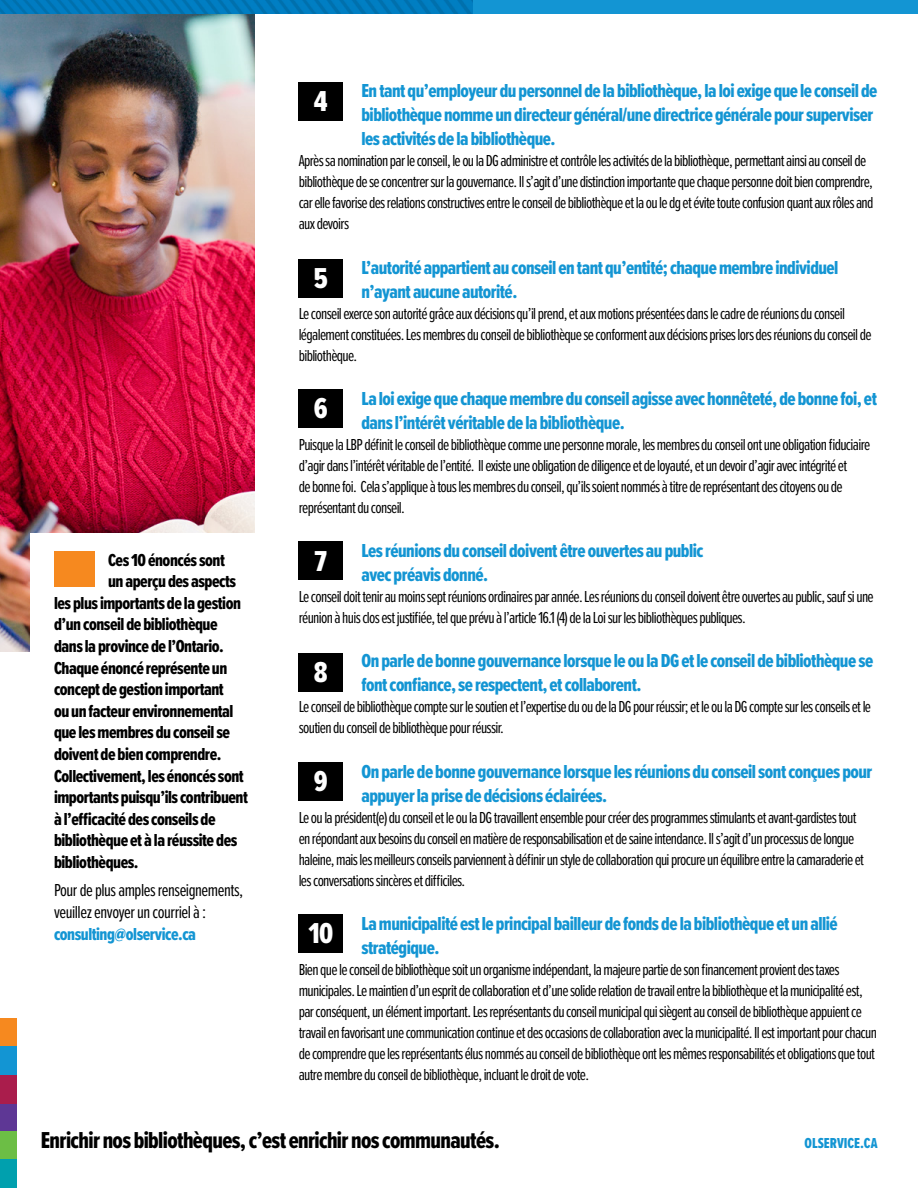
<style>
.page{position:relative;width:918px;height:1188px;background:#fff}
.page>*{position:absolute;margin:0;border:0;box-sizing:border-box;transform-origin:0 0}
.t1{font:29.85px "Proxima Nova Ex Cn Extrabld";color:#fff}
.t2{font:23.85px "Proxima Nova Ex Cn Extrabld";letter-spacing:-.025em;color:#000}
.t3{font:19.5px/24px "Proxima Nova Ex Cn Extrabld";letter-spacing:-.025em;color:#1395d3}
.t4{font:18px "Proxima Nova Ex Cn Extrabld";letter-spacing:-.025em;color:#000}
.t5{font:18px/21.6px "Proxima Nova Ex Cn";letter-spacing:-.025em;color:#000}
.t6{font:18px "Proxima Nova Ex Cn Extrabld";letter-spacing:-.025em;color:#1395d3}
.t7{font:16.5px/21px "Proxima Nova Ex Cn";letter-spacing:-.04em;color:#000}
.t8{font:15px "Proxima Nova Ex Cn Extrabld";color:#1395d3}
</style>
<div class="page">
<div style="left:0;top:1019px;width:17px;height:28px;background:#f6891f"></div>
<div style="left:0;top:1103px;width:17px;height:29px;background:#5e3795"></div>
<div style="left:0;top:1047px;width:17px;height:28px;background:#1395d3"></div>
<div style="left:0;top:1132px;width:17px;height:28px;background:#6cbe45"></div>
<div style="left:0;top:1075px;width:17px;height:28px;background:#aa1d4c"></div>
<div style="left:0;top:1160px;width:17px;height:28px;background:#00a0ae"></div>
<img style="left:0;top:14px;width:254px;height:637px">
<div style="left:0;top:0;width:918px;height:14px;background:#1395d3"></div>
<img style="left:0;top:0;width:473px;height:14px">
<div style="left:31px;top:533px;width:234px;height:125px;background:#fff"></div>
<div style="left:299px;top:82px;width:44px;height:39px;background:#000"></div>
<div style="left:299px;top:259px;width:44px;height:39px;background:#000"></div>
<div style="left:299px;top:389px;width:44px;height:39px;background:#000"></div>
<div style="left:299px;top:541px;width:44px;height:39px;background:#000"></div>
<div style="left:54px;top:551px;width:40px;height:36px;background:#f6891f"></div>
<div style="left:299px;top:653px;width:44px;height:38px;background:#000"></div>
<div style="left:299px;top:762px;width:44px;height:39px;background:#000"></div>
<div style="left:299px;top:914px;width:44px;height:39px;background:#000"></div>
<p class="t4" style="left:108px;top:547px;width:118px">Ces 10 énoncés sont</p>
<p class="t4" style="left:108px;top:568px;width:130px">un aperçu des aspects</p>
<p class="t4" style="left:54px;top:590px;width:189px">les plus importants de la gestion</p>
<p class="t4" style="left:54px;top:611px;width:165px">d’un conseil de bibliothèque</p>
<p class="t4" style="left:54px;top:633px;width:171px">dans la province de l’Ontario.</p>
<p class="t4" style="left:54px;top:655px;width:175px">Chaque énoncé représente un</p>
<p class="t4" style="left:54px;top:676px;width:171px">concept de gestion important</p>
<p class="t4" style="left:54px;top:698px;width:181px">ou un facteur environnemental</p>
<p class="t4" style="left:54px;top:719px;width:178px">que les membres du conseil se</p>
<p class="t4" style="left:54px;top:741px;width:169px">doivent de bien comprendre.</p>
<p class="t4" style="left:54px;top:763px;width:191px">Collectivement, les énoncés sont</p>
<p class="t4" style="left:54px;top:784px;width:196px">importants puisqu’ils contribuent</p>
<p class="t4" style="left:54px;top:806px;width:163px">à l’efficacité des conseils de</p>
<p class="t4" style="left:54px;top:827px;width:185px">bibliothèque et à la réussite des</p>
<p class="t4" style="left:54px;top:849px;width:86px">bibliothèques.</p>
<p class="t5" style="left:54px;top:879px;width:191px">Pour de plus amples renseignements, veuillez envoyer un courriel à :</p>
<p class="t6" style="left:54px;top:921px;width:144px">consulting@olservice.ca</p>
<p class="t3" style="left:361px;top:79px;width:517px">En tant qu’employeur du personnel de la bibliothèque, la loi exige que le conseil de bibliothèque nomme un directeur général/une directrice générale pour superviser les activités de la bibliothèque.</p>
<p class="t7" style="left:299px;top:150px;width:576px">Après sa nomination par le conseil, le ou la DG administre et contrôle les activités de la bibliothèque, permettant ainsi au conseil de bibliothèque de se concentrer sur la gouvernance. Il s’agit d’une distinction importante que chaque personne doit bien comprendre, car elle favorise des relations constructives entre le conseil de bibliothèque et la ou le dg et évite toute confusion quant aux rôles and aux devoirs</p>
<p class="t3" style="left:361px;top:255px;width:479px">L’autorité appartient au conseil en tant qu’entité; chaque membre individuel n’ayant aucune autorité.</p>
<p class="t7" style="left:299px;top:302px;width:574px">Le conseil exerce son autorité grâce aux décisions qu’il prend, et aux motions présentées dans le cadre de réunions du conseil légalement constituées. Les membres du conseil de bibliothèque se conforment aux décisions prises lors des réunions du conseil de bibliothèque.</p>
<p class="t3" style="left:361px;top:386px;width:517px">La loi exige que chaque membre du conseil agisse avec honnêteté, de bonne foi, et dans l’intérêt véritable de la bibliothèque.</p>
<p class="t7" style="left:299px;top:433px;width:573px">Puisque la LBP définit le conseil de bibliothèque comme une personne morale, les membres du conseil ont une obligation fiduciaire d’agir dans l’intérêt véritable de l’entité. Il existe une obligation de diligence et de loyauté, et un devoir d’agir avec intégrité et<br>de bonne foi. Cela s’applique à tous les membres du conseil, qu’ils soient nommés à titre de représentant des citoyens ou de représentant du conseil.</p>
<p class="t3" style="left:361px;top:538px;width:343px">Les réunions du conseil doivent être ouvertes au public avec préavis donné.</p>
<p class="t7" style="left:299px;top:586px;width:577px">Le conseil doit tenir au moins sept réunions ordinaires par année. Les réunions du conseil doivent être ouvertes au public, sauf si une réunion à huis clos est justifiée, tel que prévu à l’article 16.1 (4) de la Loi sur les bibliothèques publiques.</p>
<p class="t3" style="left:361px;top:649px;width:513px">On parle de bonne gouvernance lorsque le ou la DG et le conseil de bibliothèque se font confiance, se respectent, et collaborent.</p>
<p class="t7" style="left:299px;top:696px;width:574px">Le conseil de bibliothèque compte sur le soutien et l’expertise du ou de la DG pour réussir; et le ou la DG compte sur les conseils et le soutien du conseil de bibliothèque pour réussir.</p>
<p class="t3" style="left:361px;top:759px;width:512px">On parle de bonne gouvernance lorsque les réunions du conseil sont conçues pour appuyer la prise de décisions éclairées.</p>
<p class="t7" style="left:299px;top:806px;width:567px">Le ou la président(e) du conseil et le ou la DG travaillent ensemble pour créer des programmes stimulants et avant-gardistes tout en répondant aux besoins du conseil en matière de responsabilisation et de saine intendance. Il s’agit d’un processus de longue haleine, mais les meilleurs conseils parviennent à définir un style de collaboration qui procure un équilibre entre la camaraderie et les conversations sincères et difficiles.</p>
<p class="t3" style="left:361px;top:911px;width:478px">La municipalité est le principal bailleur de fonds de la bibliothèque et un allié stratégique.</p>
<p class="t7" style="left:299px;top:958px;width:580px">Bien que le conseil de bibliothèque soit un organisme indépendant, la majeure partie de son financement provient des taxes municipales. Le maintien d’un esprit de collaboration et d’une solide relation de travail entre la bibliothèque et la municipalité est, par conséquent, un élément important. Les représentants du conseil municipal qui siègent au conseil de bibliothèque appuient ce travail en favorisant une communication continue et des occasions de collaboration avec la municipalité. Il est important pour chacun de comprendre que les représentants élus nommés au conseil de bibliothèque ont les mêmes responsabilités et obligations que tout autre membre du conseil de bibliothèque, incluant le droit de vote.</p>
<h1 class="t1" style="left:314px;top:80px;width:15px">4</h1>
<h1 class="t1" style="left:314px;top:257px;width:16px">5</h1>
<h1 class="t1" style="left:314px;top:387px;width:15px">6</h1>
<h1 class="t1" style="left:315px;top:539px;width:14px">7</h1>
<h1 class="t1" style="left:314px;top:650px;width:15px">8</h1>
<h1 class="t1" style="left:314px;top:760px;width:15px">9</h1>
<h1 class="t1" style="left:309px;top:912px;width:26px">10</h1>
<h2 class="t2" style="left:41px;top:1122px;width:461px">Enrichir nos bibliothèques, c’est enrichir nos communautés.</h2>
<p class="t8" style="left:805px;top:1132px;width:74px">OLSERVICE.CA</p>
</div>
